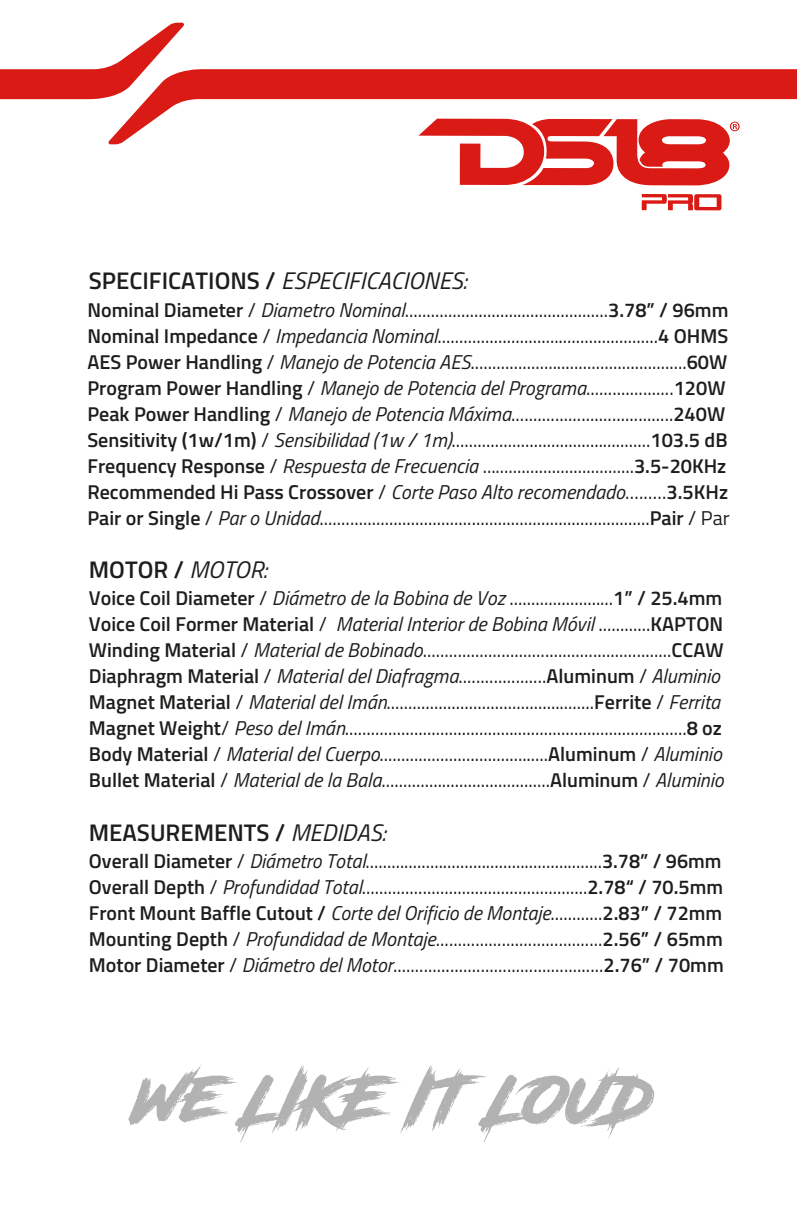
<style>
.page{position:relative;width:797px;height:1228px;background:#fff}
.page>*{position:absolute;margin:0;border:0;box-sizing:border-box;transform-origin:0 0}
.t1{font:64px "Road Rage";color:#b2b2b2}
.t2{font:600 24px "Titillium Web";color:#1d1d1b}
.t3{font:italic 24px "Titillium Web";color:#1d1d1b}
.t4{font:20px/26px "Titillium Web";color:#1d1d1b}
.s1{font-weight:600;font-style:normal}
.s2{font-weight:600}
.s3{font-style:italic}
.s4{font-weight:400;font-style:italic}
</style>
<div class="page">
<svg style="left:108px;top:69px;width:688px;height:75px"></svg>
<svg style="left:0;top:23px;width:184px;height:77px"></svg>
<svg style="left:418px;top:119px;width:321px;height:66px"></svg>
<svg style="left:641px;top:194px;width:80px;height:16px"></svg>
<p class="t3" style="left:89px;top:263px;width:379px"><span class="s1">SPECIFICATIONS /</span> ESPECIFICACIONES:</p>
<p class="t4" style="left:87px;top:296px;width:643px"><span class="s2">Nominal Diameter</span> / <span class="s3">Diametro Nominal</span>...............................................<span class="s2">3.78” / 96mm Nominal Impedance</span> / <span class="s3">Impedancia Nominal</span>...................................................<span class="s2">4 OHMS AES Power Handling</span> / <span class="s3">Manejo de Potencia AES</span>..................................................<span class="s2">60W Program Power Handling</span> / <span class="s3">Manejo de Potencia del Programa</span>....................<span class="s2">120W Peak Power Handling</span> / <span class="s3">Manejo de Potencia Máxima</span>.....................................<span class="s2">240W Sensitivity (1w/1m)</span> / <span class="s3">Sensibilidad (1w / 1m)</span>..............................................<span class="s2">103.5 dB Frequency Response</span> / <span class="s3">Respuesta de Frecuencia</span> ...................................<span class="s2">3.5-20KHz Recommended Hi Pass Crossover</span> / <span class="s3">Corte Paso Alto recomendado</span>.........<span class="s2">3.5KHz Pair or Single</span> / <span class="s3">Par o Unidad</span>............................................................................<span class="s2">Pair</span> / Par</p>
<p class="t2" style="left:89px;top:552px;width:180px">MOTOR / <span class="s4">MOTOR:</span></p>
<p class="t4" style="left:89px;top:584px;width:636px"><span class="s2">Voice Coil Diameter</span> / <span class="s3">Diámetro de la Bobina de Voz</span> ........................<span class="s2">1” / 25.4mm Voice Coil Former Material</span> / <span class="s3">Material Interior de Bobina Móvil</span> ............<span class="s2">KAPTON Winding Material</span> / <span class="s3">Material de Bobinado</span>.........................................................<span class="s2">CCAW Diaphragm Material</span> / <span class="s3">Material del Diafragma</span>....................<span class="s2">Aluminum</span> / <span class="s3">Aluminio </span><span class="s2">Magnet Material</span> / <span class="s3">Material del Imán</span>................................................<span class="s2">Ferrite</span> / <span class="s3">Ferrita </span><span class="s2">Magnet Weight</span>/ <span class="s3">Peso del Imán</span>...............................................................................<span class="s2">8 oz Body Material</span> / <span class="s3">Material del Cuerpo</span>.......................................<span class="s2">Aluminum</span> / <span class="s3">Aluminio </span><span class="s2">Bullet Material</span> / <span class="s3">Material de la Bala</span>.......................................<span class="s2">Aluminum</span> / <span class="s3">Aluminio</span></p>
<p class="t2" style="left:89px;top:815px;width:298px">MEASUREMENTS / <span class="s4">MEDIDAS:</span></p>
<p class="t4" style="left:89px;top:846px;width:636px;text-align:justify"><span class="s2">Overall Diameter</span> / <span class="s3">Diámetro Total</span>.......................................................<span class="s2">3.78” / 96mm Overall Depth</span> / <span class="s3">Profundidad Total</span>....................................................<span class="s2">2.78“ / 70.5mm Front Mount Baffle Cutout /</span> <span class="s3">Corte del Orificio de Montaje</span>............<span class="s2">2.83” / 72mm Mounting Depth</span> / <span class="s3">Profundidad de Montaje</span>......................................<span class="s2">2.56” / 65mm Motor Diameter</span> / <span class="s3">Diámetro del Motor</span>................................................<span class="s2">2.76” / 70mm</span></p>
<h1 class="t1" style="left:134px;top:1048px;width:519px">We LIKE IT LOUD</h1>
</div>
